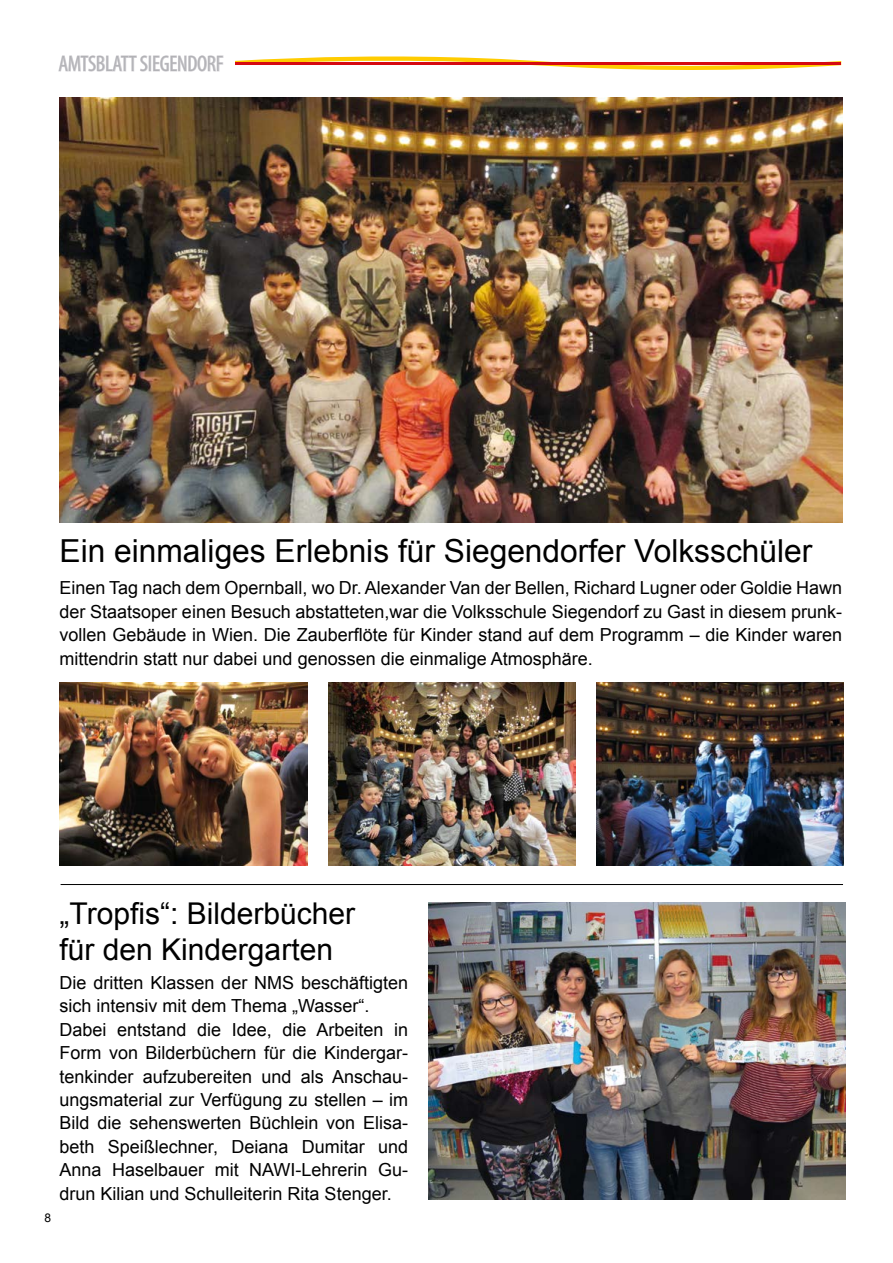
<style>
.page{position:relative;width:893px;height:1263px;background:#fff}
.page>*{position:absolute;margin:0;border:0;box-sizing:border-box;transform-origin:0 0}
.t1{font:31.65px "Arial";color:#000}
.t2{font:30px/36px "Arial";color:#000}
.t3{font:condensed 22.5px "Myriad Pro";letter-spacing:-.01em;color:#b2b2b6}
.t4{font:18px/23.4px "Arial";color:#000;text-align:justify}
.t5{font:12px "Arial";color:#000}
</style>
<div class="page">
<svg style="left:58px;top:55px;width:166px;height:17px"></svg>
<svg style="left:235px;top:56px;width:606px;height:14px"></svg>
<hr style="left:235px;top:62px;width:606px;height:3px;background:#d50911">
<img style="left:60px;top:98px;width:782px;height:425px">
<img style="left:329px;top:682px;width:246px;height:183px">
<img style="left:596px;top:682px;width:247px;height:183px">
<img style="left:60px;top:682px;width:247px;height:183px">
<hr style="left:61px;top:884px;width:782px;height:1px;background:#000">
<img style="left:428px;top:902px;width:417px;height:297px">
<p class="t3" style="left:58px;top:50px;width:167px">AMTSBLATT SIEGENDORF</p>
<h1 class="t1" style="left:60px;top:530px;width:754px">Ein einmaliges Erlebnis für Siegendorfer Volksschüler</h1>
<p class="t4" style="left:60px;top:576px;width:784px">Einen Tag nach dem Opernball, wo Dr. Alexander Van der Bellen, Richard Lugner oder Goldie Hawn der Staatsoper einen Besuch abstatteten,war die Volksschule Siegendorf zu Gast in diesem prunk&shy;vollen Gebäude in Wien. Die Zauberflöte für Kinder stand auf dem Programm – die Kinder waren mittendrin statt nur dabei und genossen die einmalige Atmosphäre.</p>
<p class="t5" style="left:45px;top:1210px;width:8px">8</p>
<h2 class="t2" style="left:60px;top:896px;width:297px">„Tropfis“: Bilderbücher für den Kindergarten</h2>
<p class="t4" style="left:60px;top:971px;width:350px;text-align:left">Die dritten Klassen der NMS beschäftigten sich intensiv mit dem Thema „Wasser“.<br>Dabei entstand die Idee, die Arbeiten in Form von Bilderbüchern für die Kindergar&shy;tenkinder aufzubereiten und als Anschau&shy;ungsmaterial zur Verfügung zu stellen – im Bild die sehenswerten Büchlein von Elisa&shy;beth Speißlechner, Deiana Dumitar und Anna Haselbauer mit NAWI-Lehrerin Gu&shy;drun Kilian und Schulleiterin Rita Stenger.</p>
</div>
